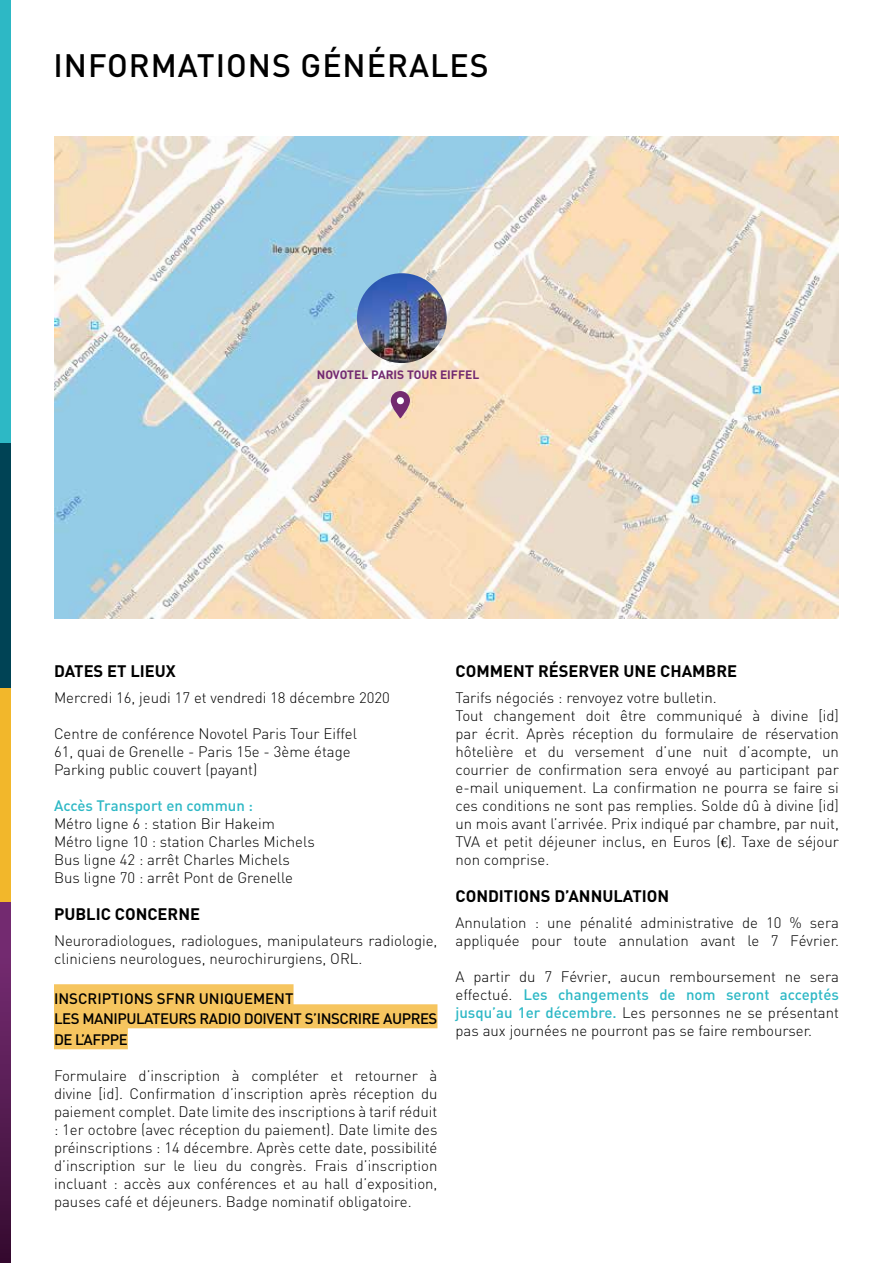
<style>
.page{position:relative;width:893px;height:1263px;background:#fff}
.page>*{position:absolute;margin:0;border:0;box-sizing:border-box;transform-origin:0 0}
.t1{font:500 32.1px "DIN";letter-spacing:.03em;color:#000}
.t2{font:700 16.5px "DIN";color:#000}
.t3{font:300 15px/18px "DIN";color:#000}
.t4{font:500 15px/20.5px "DIN";letter-spacing:-.03em;color:#000}
.t5{font:500 15px "DIN";color:#2db8c5}
.t6{font:700 12px "DIN";color:#732a70}
.s1{font-family:"Minion Pro";font-weight:400}
.s2{font-weight:500;color:#2db8c5}
</style>
<div class="page">
<div style="left:0;top:0;width:11px;height:685px;background:#2db8c5"></div>
<div style="left:0;top:443px;width:11px;height:601px;background:#004355"></div>
<div style="left:0;top:688px;width:11px;height:551px;background:#f2b72b"></div>
<svg style="left:0;top:902px;width:11px;height:361px;background:#591d55"></svg>
<div style="left:54px;top:984px;width:240px;height:24px;background:#f6c55f"></div>
<div style="left:54px;top:1004px;width:383px;height:24px;background:#f6c55f"></div>
<div style="left:54px;top:1025px;width:74px;height:24px;background:#f6c55f"></div>
<img style="left:54px;top:137px;width:785px;height:481px">
<img style="left:357px;top:273px;width:90px;height:90px;border-radius:45px">
<svg style="left:391px;top:391px;width:19px;height:27px"></svg>
<div style="left:397px;top:397px;width:7px;height:7px;background:#fff;border-radius:50%"></div>
<h1 class="t1" style="left:54px;top:44px;width:436px">INFORMATIONS GÉNÉRALES</h1>
<p class="t6" style="left:317px;top:367px;width:164px">NOVOTEL PARIS TOUR EIFFEL</p>
<p class="t2" style="left:54px;top:660px;width:123px">DATES ET LIEUX</p>
<p class="t3" style="left:54px;top:688px;width:337px">Mercredi 16, jeudi 17 et vendredi 18 décembre 2020</p>
<p class="t3" style="left:54px;top:724px;width:304px">Centre de conférence Novotel Paris Tour Eiffel<br>61, quai de Grenelle - Paris 15e - 3ème étage<br>Parking public couvert (payant)</p>
<p class="t5" style="left:54px;top:796px;width:201px">Accès Transport en commun :</p>
<p class="t3" style="left:54px;top:814px;width:262px">Métro ligne 6 : station Bir Hakeim Métro ligne 10 : station Charles Michels Bus ligne 42 : arrêt Charles Michels Bus ligne 70 : arrêt Pont de Grenelle</p>
<p class="t2" style="left:54px;top:904px;width:148px">PUBLIC CONCERNE</p>
<p class="t3" style="left:54px;top:931px;width:385px">Neuroradiologues, radiologues, manipulateurs radiologie, cliniciens neurologues, neurochirurgiens, ORL.</p>
<p class="t4" style="left:54px;top:987px;width:385px">INSCRIPTIONS SFNR UNIQUEMENT<br>LES MANIPULATEURS RADIO DOIVENT S’INSCRIRE AUPRES<br>DE L’AFPPE</p>
<p class="t3" style="left:54px;top:1066px;width:385px;text-align:justify">Formulaire d’inscription à compléter et retourner à divine [id]. Confirmation d’inscription après réception du paiement complet. Date limite des inscriptions à tarif réduit : 1er octobre (avec réception du paiement). Date limite des préinscriptions : 14 décembre. Après cette date, possibilité d’inscription sur le lieu du congrès. Frais d’inscription incluant : accès aux conférences et au hall d’exposition, pauses café et déjeuners. Badge nominatif obligatoire.</p>
<p class="t2" style="left:455px;top:660px;width:283px">COMMENT RÉSERVER UNE CHAMBRE</p>
<p class="t3" style="left:455px;top:688px;width:385px">Tarifs négociés : renvoyez votre bulletin.<br>Tout changement doit être communiqué à divine [id] par écrit. Après réception du formulaire de réservation hôtelière et du versement d’une nuit d’acompte, un courrier de confirmation sera envoyé au participant par e-mail uniquement. La confirmation ne pourra se faire si ces conditions ne sont pas remplies. Solde dû à divine [id] un mois avant l’arrivée. Prix indiqué par chambre, par nuit, TVA et petit déjeuner inclus, en Euros (<span class="s1">€</span>). Taxe de séjour non comprise.</p>
<p class="t2" style="left:455px;top:886px;width:215px">CONDITIONS D’ANNULATION</p>
<p class="t3" style="left:455px;top:913px;width:385px">Annulation : une pénalité administrative de 10 % sera appliquée pour toute annulation avant le 7 Février.</p>
<p class="t3" style="left:455px;top:967px;width:385px;text-align:justify">A partir du 7 Février, aucun remboursement ne sera effectué. <span class="s2">Les changements de nom seront acceptés jusqu’au 1er décembre.</span> Les personnes ne se présentant pas aux journées ne pourront pas se faire rembourser.</p>
</div>
